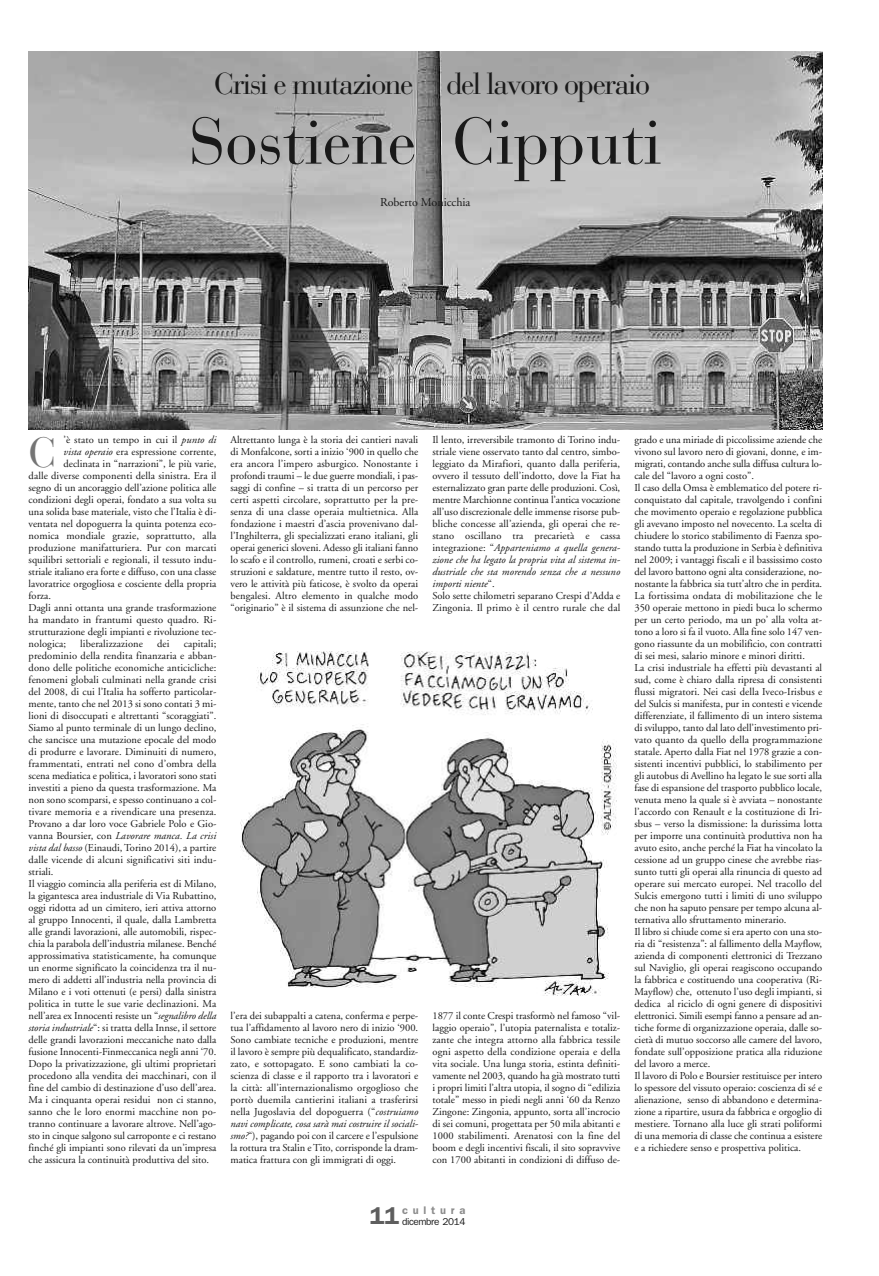
<style>
.page{position:relative;width:879px;height:1276px;background:#fff}
.page>*{position:absolute;margin:0;border:0;box-sizing:border-box;transform-origin:0 0}
.t1{font:65px "Bauer Bodoni";color:#191919}
.t2{font:41.9px "Bauer Bodoni";color:#757575}
.t3{font:30px "Bauer Bodoni";letter-spacing:-.05em;color:#191919}
.t4{font:12px "Adobe Garamond";color:#191919}
.t5{font:600 11.1px "Franklin Gothic";letter-spacing:.43em;color:#8c8c8c}
.t6{font:10.5px/12px "Adobe Garamond";color:#191919}
.t7{font:10px "Franklin Gothic";letter-spacing:-.04em;color:#191919}
.s1{font-style:italic}
.s2{font-size:24.5px;color:#5e5e5e}
</style>
<div class="page">
<img style="left:28px;top:51px;width:794px;height:378px">
<img style="left:240px;top:651px;width:377px;height:345px">
<h3 class="t3" style="left:214px;top:72px;width:437px">Crisi e mutazione del lavoro operaio</h3>
<h1 class="t1" style="left:189px;top:118px;width:474px">Sostiene Cipputi</h1>
<p class="t4" style="left:380px;top:197px;width:92px">Roberto Monicchia</p>
<p class="t6" style="left:64px;top:435px;width:154px">’è stato un tempo in cui il <span class="s1">punto di</span></p>
<p class="t6" style="left:64px;top:447px;width:154px"><span class="s1">vista operaio</span> era espressione corrente,</p>
<p class="t6" style="left:64px;top:459px;width:154px">declinata in “narrazioni”, le più varie,</p>
<p class="t6" style="left:29px;top:471px;width:189px">dalle diverse componenti della sinistra. Era il</p>
<p class="t6" style="left:29px;top:483px;width:189px">segno di un ancoraggio dell’azione politica alle</p>
<p class="t6" style="left:29px;top:495px;width:189px">condizioni degli operai, fondato a sua volta su</p>
<p class="t6" style="left:29px;top:507px;width:189px">una solida base materiale, visto che l’Italia è di-</p>
<p class="t6" style="left:29px;top:519px;width:189px">ventata nel dopoguerra la quinta potenza eco-</p>
<p class="t6" style="left:29px;top:531px;width:189px">nomica mondiale grazie, soprattutto, alla</p>
<p class="t6" style="left:29px;top:543px;width:189px">produzione manifatturiera. Pur con marcati</p>
<p class="t6" style="left:29px;top:555px;width:189px">squilibri settoriali e regionali, il tessuto indu-</p>
<p class="t6" style="left:29px;top:567px;width:189px">striale italiano era forte e diffuso, con una classe</p>
<p class="t6" style="left:29px;top:579px;width:189px">lavoratrice orgogliosa e cosciente della propria</p>
<p class="t6" style="left:29px;top:591px;width:24px">forza.</p>
<p class="t6" style="left:29px;top:603px;width:189px">Dagli anni ottanta una grande trasformazione</p>
<p class="t6" style="left:29px;top:615px;width:189px">ha mandato in frantumi questo quadro. Ri-</p>
<p class="t6" style="left:29px;top:627px;width:189px">strutturazione degli impianti e rivoluzione tec-</p>
<p class="t6" style="left:29px;top:639px;width:39px">nologica;</p>
<p class="t6" style="left:80px;top:639px;width:64px">liberalizzazione</p>
<p class="t6" style="left:157px;top:639px;width:14px">dei</p>
<h2 class="t2" style="left:28px;top:438px;width:29px">C</h2>
<p class="t6" style="left:29px;top:639px;width:189px;text-indent:155px">capitali; predominio della rendita finanzaria e abban&shy;dono delle politiche economiche anticicliche: fenomeni globali culminati nella grande crisi del 2008, di cui l’Italia ha sofferto particolar&shy;mente, tanto che nel 2013 si sono contati 3 mi&shy;lioni di disoccupati e altrettanti “scoraggiati”.<br>Siamo al punto terminale di un lungo declino, che sancisce una mutazione epocale del modo di produrre e lavorare. Diminuiti di numero, frammentati, entrati nel cono d’ombra della scena mediatica e politica, i lavoratori sono stati investiti a pieno da questa trasformazione. Ma non sono scomparsi, e spesso continuano a col&shy;tivare memoria e a rivendicare una presenza.<br>Provano a dar loro voce Gabriele Polo e Gio&shy;vanna Boursier, con <span class="s1">Lavorare manca. La crisi vista dal basso</span> (Einaudi, Torino 2014), a partire dalle vicende di alcuni significativi siti indu&shy;striali.<br>Il viaggio comincia alla periferia est di Milano, la gigantesca area industriale di Via Rubattino, oggi ridotta ad un cimitero, ieri attiva attorno al gruppo Innocenti, il quale, dalla Lambretta alle grandi lavorazioni, alle automobili, rispec&shy;chia la parabola dell’industria milanese. Benché approssimativa statisticamente, ha comunque un enorme significato la coincidenza tra il nu&shy;mero di addetti all’industria nella provincia di Milano e i voti ottenuti (e persi) dalla sinistra politica in tutte le sue varie declinazioni. Ma nell’area ex Innocenti resiste un “<span class="s1">segnalibro della storia industriale</span>“: si tratta della Innse, il settore delle grandi lavorazioni meccaniche nato dalla fusione Innocenti-Finmeccanica negli anni ‘70.<br>Dopo la privatizzazione, gli ultimi proprietari procedono alla vendita dei macchinari, con il fine del cambio di destinazione d’uso dell’area.<br>Ma i cinquanta operai residui non ci stanno, sanno che le loro enormi macchine non po&shy;tranno continuare a lavorare altrove. Nell’ago&shy;sto in cinque salgono sul carroponte e ci restano finché gli impianti sono rilevati da un’impresa che assicura la continuità produttiva del sito.</p>
<p class="t6" style="left:230px;top:435px;width:189px;text-align:justify">Altrettanto lunga è la storia dei cantieri navali di Monfalcone, sorti a inizio ‘900 in quello che era ancora l’impero asburgico. Nonostante i profondi traumi – le due guerre mondiali, i pas&shy;saggi di confine – si tratta di un percorso per certi aspetti circolare, soprattutto per la pre&shy;senza di una classe operaia multietnica. Alla fondazione i maestri d’ascia provenivano dal&shy;l’Inghilterra, gli specializzati erano italiani, gli operai generici sloveni. Adesso gli italiani fanno lo scafo e il controllo, rumeni, croati e serbi co&shy;struzioni e saldature, mentre tutto il resto, ov&shy;vero le attività più faticose, è svolto da operai bengalesi. Altro elemento in qualche modo “originario” è il sistema di assunzione che nel-</p>
<p class="t6" style="left:230px;top:1011px;width:189px;text-align:justify">l’era dei subappalti a catena, conferma e perpe&shy;tua l’affidamento al lavoro nero di inizio ‘900.<br>Sono cambiate tecniche e produzioni, mentre il lavoro è sempre più dequalificato, standardiz&shy;zato, e sottopagato. E sono cambiati la co&shy;scienza di classe e il rapporto tra i lavoratori e la città: all’internazionalismo orgoglioso che portò duemila cantierini italiani a trasferirsi nella Jugoslavia del dopoguerra (“<span class="s1">costruiamo navi complicate, cosa sarà mai costruire il sociali&shy;smo?</span>“), pagando poi con il carcere e l’espulsione la rottura tra Stalin e Tito, corrisponde la dram&shy;matica frattura con gli immigrati di oggi.</p>
<p class="t6" style="left:432px;top:435px;width:189px">Il lento, irreversibile tramonto di Torino indu&shy;striale viene osservato tanto dal centro, simbo&shy;leggiato da Mirafiori, quanto dalla periferia, ovvero il tessuto dell’indotto, dove la Fiat ha esternalizzato gran parte delle produzioni. Così, mentre Marchionne continua l’antica vocazione all’uso discrezionale delle immense risorse pub&shy;bliche concesse all’azienda, gli operai che re&shy;stano oscillano tra precarietà e cassa integrazione: “<span class="s1">Apparteniamo a quella genera&shy;zione che ha legato la propria vita al sistema in&shy;dustriale che sta morendo senza che a nessuno importi niente</span>“.<br>Solo sette chilometri separano Crespi d’Adda e Zingonia. Il primo è il centro rurale che dal</p>
<p class="t6" style="left:432px;top:1011px;width:189px;text-align:justify">1877 il conte Crespi trasformò nel famoso “vil&shy;laggio operaio”, l’utopia paternalista e totaliz&shy;zante che integra attorno alla fabbrica tessile ogni aspetto della condizione operaia e della vita sociale. Una lunga storia, estinta definiti&shy;vamente nel 2003, quando ha già mostrato tutti i propri limiti l’altra utopia, il sogno di “edilizia totale” messo in piedi negli anni ‘60 da Renzo Zingone: Zingonia, appunto, sorta all’incrocio di sei comuni, progettata per 50 mila abitanti e 1000 stabilimenti. Arenatosi con la fine del boom e degli incentivi fiscali, il sito sopravvive con 1700 abitanti in condizioni di diffuso de-</p>
<p class="t6" style="left:634px;top:435px;width:189px">grado e una miriade di piccolissime aziende che vivono sul lavoro nero di giovani, donne, e im&shy;migrati, contando anche sulla diffusa cultura lo&shy;cale del “lavoro a ogni costo”.<br>Il caso della Omsa è emblematico del potere ri&shy;conquistato dal capitale, travolgendo i confini che movimento operaio e regolazione pubblica gli avevano imposto nel novecento. La scelta di chiudere lo storico stabilimento di Faenza spo&shy;stando tutta la produzione in Serbia è definitiva nel 2009; i vantaggi fiscali e il bassissimo costo del lavoro battono ogni alta considerazione, no&shy;nostante la fabbrica sia tutt’altro che in perdita.<br>La fortissima ondata di mobilitazione che le 350 operaie mettono in piedi buca lo schermo per un certo periodo, ma un po’ alla volta at&shy;tono a loro si fa il vuoto. Alla fine solo 147 ven&shy;gono riassunte da un mobilificio, con contratti di sei mesi, salario minore e minori diritti.<br>La crisi industriale ha effetti più devastanti al sud, come è chiaro dalla ripresa di consistenti flussi migratori. Nei casi della Iveco-Irisbus e del Sulcis si manifesta, pur in contesti e vicende differenziate, il fallimento di un intero sistema di sviluppo, tanto dal lato dell’investimento pri&shy;vato quanto da quello della programmazione statale. Aperto dalla Fiat nel 1978 grazie a con&shy;sistenti incentivi pubblici, lo stabilimento per gli autobus di Avellino ha legato le sue sorti alla fase di espansione del trasporto pubblico locale, venuta meno la quale si è avviata – nonostante l’accordo con Renault e la costituzione di Iri&shy;sbus – verso la dismissione: la durissima lotta per imporre una continuità produttiva non ha avuto esito, anche perché la Fiat ha vincolato la cessione ad un gruppo cinese che avrebbe rias&shy;sunto tutti gli operai alla rinuncia di questo ad operare sui mercato europei. Nel tracollo del Sulcis emergono tutti i limiti di uno sviluppo che non ha saputo pensare per tempo alcuna al&shy;ternativa allo sfruttamento minerario.<br>Il libro si chiude come si era aperto con una sto&shy;ria di “resistenza”: al fallimento della Mayflow, azienda di componenti elettronici di Trezzano sul Naviglio, gli operai reagiscono occupando la fabbrica e costituendo una cooperativa (Ri-Mayflow) che, ottenuto l’uso degli impianti, si dedica al riciclo di ogni genere di dispositivi elettronici. Simili esempi fanno a pensare ad an&shy;tiche forme di organizzazione operaia, dalle so&shy;cietà di mutuo soccorso alle camere del lavoro, fondate sull’opposizione pratica alla riduzione del lavoro a merce.<br>Il lavoro di Polo e Boursier restituisce per intero lo spessore del vissuto operaio: coscienza di sé e alienazione, senso di abbandono e determina&shy;zione a ripartire, usura da fabbrica e orgoglio di mestiere. Tornano alla luce gli strati poliformi di una memoria di classe che continua a esistere e a richiedere senso e prospettiva politica.</p>
<p class="t5" style="left:370px;top:1203px;width:97px"><span class="s2">11</span>cultura</p>
<p class="t7" style="left:402px;top:1216px;width:65px">dicembre 2014</p>
</div>
